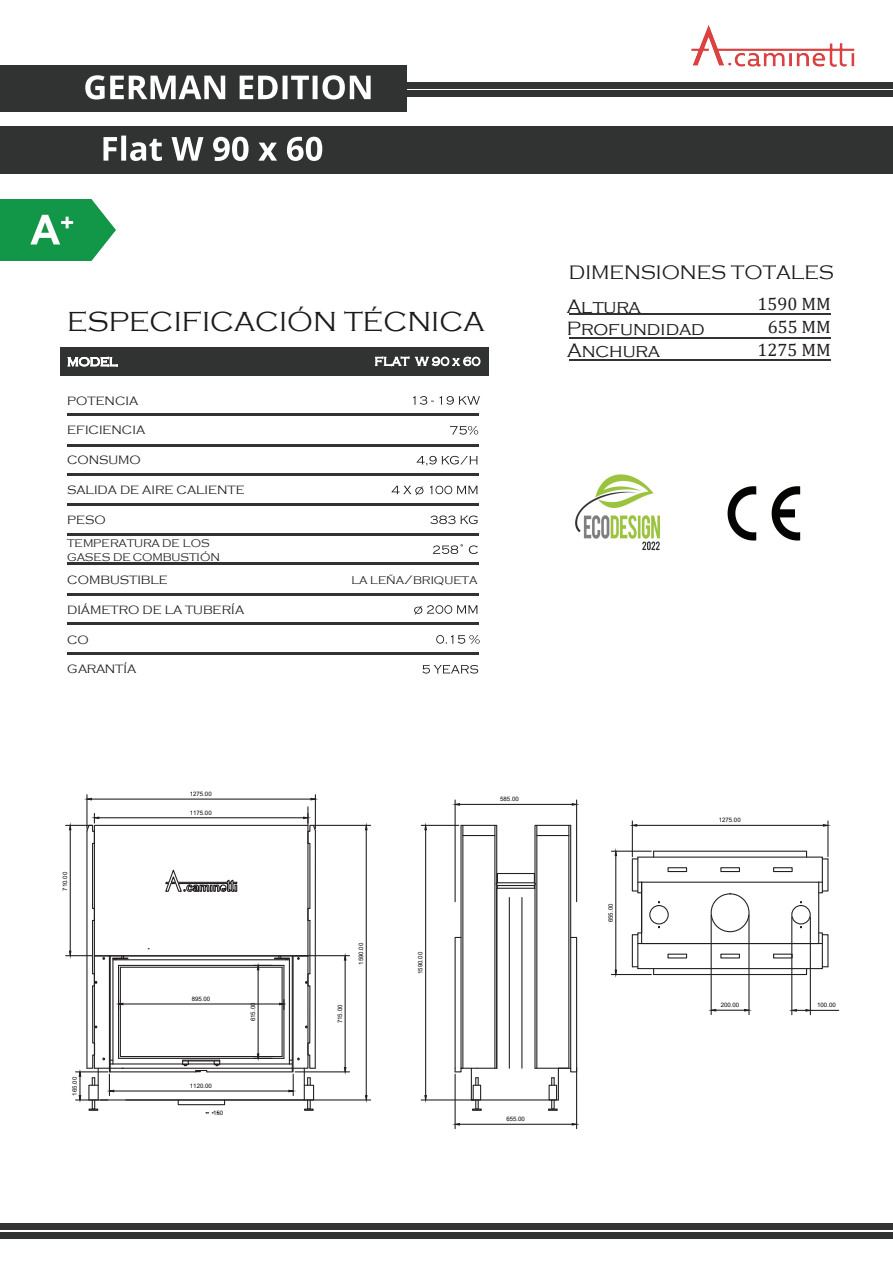
<style>
.page{position:relative;width:893px;height:1263px;background:#fff}
.page>*{position:absolute;margin:0;border:0;box-sizing:border-box;transform-origin:0 0}
.t1{font:300 28.35px "Copperplate Gothic";color:#1a1a1a}
.t2{font:300 20.1px "Copperplate Gothic";color:#1a1a1a}
.t3{font:300 19.8px/21.8px "Copperplate Gothic";letter-spacing:-.005em;color:#1a1a1a}
.t4{font:18px/23px "Cambria";color:#231f20;text-align:center}
.t5{font:300 12.45px "Copperplate Gothic";color:#1a1a1a}
.t6{font:300 11.4px/13.6px "Copperplate Gothic";letter-spacing:-.005em;color:#1a1a1a}
.t7{font:6.15px "Arial";color:#040503}
.s1{font-size:12.45px}
</style>
<div class="page">
<div style="left:61px;top:347px;width:428px;height:28px;background:#313232"></div>
<img style="left:575px;top:474px;width:85px;height:77px">
<img style="left:727px;top:486px;width:74px;height:55px">
<svg style="left:68px;top:357px;width:50px;height:10px"></svg>
<svg style="left:375px;top:356px;width:34px;height:10px"></svg>
<svg style="left:415px;top:357px;width:65px;height:9px"></svg>
<svg style="left:413px;top:396px;width:21px;height:9px"></svg>
<svg style="left:440px;top:396px;width:40px;height:9px"></svg>
<svg style="left:450px;top:426px;width:28px;height:9px"></svg>
<svg style="left:417px;top:456px;width:61px;height:10px"></svg>
<svg style="left:392px;top:486px;width:31px;height:9px"></svg>
<svg style="left:430px;top:486px;width:48px;height:8px"></svg>
<svg style="left:430px;top:515px;width:48px;height:9px"></svg>
<svg style="left:433px;top:545px;width:25px;height:9px"></svg>
<svg style="left:469px;top:545px;width:9px;height:9px"></svg>
<svg style="left:414px;top:605px;width:64px;height:9px"></svg>
<svg style="left:436px;top:635px;width:44px;height:9px"></svg>
<svg style="left:422px;top:665px;width:56px;height:9px"></svg>
<hr style="left:67px;top:413px;width:412px;height:2px;background:#313232">
<hr style="left:67px;top:444px;width:412px;height:2px;background:#313232">
<hr style="left:67px;top:474px;width:412px;height:2px;background:#313232">
<hr style="left:67px;top:503px;width:412px;height:2px;background:#313232">
<hr style="left:67px;top:534px;width:412px;height:2px;background:#313232">
<hr style="left:67px;top:563px;width:412px;height:2px;background:#313232">
<hr style="left:67px;top:593px;width:412px;height:2px;background:#313232">
<hr style="left:67px;top:623px;width:412px;height:2px;background:#313232">
<hr style="left:67px;top:652px;width:412px;height:2px;background:#313232">
<hr style="left:569px;top:313px;width:262px;height:2px;background:#313232">
<hr style="left:569px;top:337px;width:262px;height:1px;background:#313232">
<hr style="left:569px;top:359px;width:262px;height:2px;background:#313232">
<div style="left:0;top:1232px;width:893px;height:7px;background:#313232"></div>
<div style="left:0;top:1223px;width:893px;height:7px;background:#323333"></div>
<div style="left:475px;top:1099px;width:4px;height:10px;border:1px solid #231f20"></div>
<svg style="left:472px;top:1108px;width:10px;height:3px"></svg>
<div style="left:551px;top:1099px;width:4px;height:10px;border:1px solid #231f20"></div>
<svg style="left:548px;top:1108px;width:10px;height:3px"></svg>
<hr style="left:455px;top:800px;width:1px;height:102px;background:#231f20">
<hr style="left:576px;top:800px;width:1px;height:102px;background:#231f20">
<hr style="left:459px;top:804px;width:113px;height:1px;background:#231f20">
<svg style="left:454px;top:803px;width:6px;height:3px"></svg>
<svg style="left:571px;top:803px;width:6px;height:3px"></svg>
<hr style="left:421px;top:825px;width:38px;height:1px;background:#231f20">
<hr style="left:421px;top:1099px;width:52px;height:1px;background:#231f20">
<hr style="left:425px;top:830px;width:1px;height:265px;background:#231f20">
<svg style="left:424px;top:825px;width:3px;height:5px"></svg>
<svg style="left:424px;top:1095px;width:3px;height:6px"></svg>
<hr style="left:455px;top:1074px;width:1px;height:55px;background:#231f20">
<hr style="left:576px;top:1067px;width:1px;height:62px;background:#231f20">
<hr style="left:459px;top:1124px;width:113px;height:1px;background:#231f20">
<svg style="left:454px;top:1123px;width:6px;height:3px"></svg>
<svg style="left:571px;top:1123px;width:6px;height:3px"></svg>
<svg style="left:454px;top:824px;width:124px;height:277px"></svg>
<hr style="left:537px;top:835px;width:32px;height:1px;background:#231f20">
<hr style="left:558px;top:1068px;width:1px;height:32px;background:#231f20">
<hr style="left:496px;top:888px;width:1px;height:180px;background:#231f20">
<hr style="left:509px;top:897px;width:1px;height:171px;background:#231f20">
<hr style="left:521px;top:897px;width:1px;height:171px;background:#231f20">
<svg style="left:631px;top:850px;width:198px;height:125px"></svg>
<hr style="left:642px;top:882px;width:177px;height:1px;background:#231f20">
<hr style="left:611px;top:851px;width:40px;height:1px;background:#231f20">
<hr style="left:611px;top:974px;width:40px;height:1px;background:#231f20">
<hr style="left:615px;top:855px;width:1px;height:115px;background:#231f20">
<svg style="left:614px;top:850px;width:3px;height:6px"></svg>
<svg style="left:614px;top:969px;width:3px;height:5px"></svg>
<hr style="left:632px;top:821px;width:1px;height:36px;background:#231f20">
<hr style="left:827px;top:821px;width:1px;height:36px;background:#231f20">
<hr style="left:637px;top:825px;width:186px;height:1px;background:#231f20">
<svg style="left:632px;top:824px;width:5px;height:3px"></svg>
<svg style="left:823px;top:824px;width:6px;height:3px"></svg>
<hr style="left:711px;top:915px;width:1px;height:99px;background:#231f20">
<hr style="left:748px;top:915px;width:1px;height:99px;background:#231f20">
<svg style="left:710px;top:1009px;width:40px;height:3px"></svg>
<hr style="left:791px;top:917px;width:1px;height:98px;background:#231f20">
<hr style="left:810px;top:917px;width:1px;height:98px;background:#231f20">
<svg style="left:791px;top:1009px;width:48px;height:3px"></svg>
<svg style="left:93px;top:824px;width:216px;height:124px"></svg>
<svg style="left:164px;top:867px;width:74px;height:26px"></svg>
<hr style="left:99px;top:817px;width:205px;height:1px;background:#231f20">
<svg style="left:303px;top:813px;width:14px;height:108px"></svg>
<hr style="left:315px;top:795px;width:1px;height:34px;background:#231f20">
<hr style="left:86px;top:795px;width:1px;height:34px;background:#231f20">
<hr style="left:92px;top:798px;width:219px;height:2px;background:#231f20">
<svg style="left:310px;top:797px;width:6px;height:4px"></svg>
<svg style="left:86px;top:797px;width:6px;height:4px"></svg>
<hr style="left:314px;top:825px;width:57px;height:1px;background:#231f20">
<hr style="left:100px;top:1099px;width:271px;height:1px;background:#231f20">
<hr style="left:366px;top:830px;width:1px;height:265px;background:#231f20">
<svg style="left:365px;top:825px;width:3px;height:5px"></svg>
<svg style="left:365px;top:1095px;width:3px;height:6px"></svg>
<hr style="left:295px;top:955px;width:55px;height:1px;background:#231f20">
<hr style="left:295px;top:1071px;width:55px;height:1px;background:#231f20">
<hr style="left:345px;top:960px;width:1px;height:107px;background:#231f20">
<svg style="left:344px;top:955px;width:3px;height:6px"></svg>
<svg style="left:344px;top:1067px;width:3px;height:5px"></svg>
<hr style="left:70px;top:830px;width:1px;height:121px;background:#231f20">
<svg style="left:66px;top:813px;width:34px;height:108px"></svg>
<svg style="left:66px;top:948px;width:250px;height:163px"></svg>
<hr style="left:86px;top:831px;width:1px;height:237px;background:#231f20">
<hr style="left:92px;top:920px;width:1px;height:54px;background:#231f20">
<hr style="left:309px;top:920px;width:1px;height:54px;background:#231f20">
<hr style="left:315px;top:831px;width:1px;height:237px;background:#231f20">
<div style="left:0;top:126px;width:893px;height:48px;background:#313232"></div>
<div style="left:207px;top:90px;width:686px;height:7px;background:#313232"></div>
<div style="left:207px;top:82px;width:686px;height:6px;background:#323333"></div>
<div style="left:0;top:66px;width:407px;height:46px;background:#313232"></div>
<svg style="left:85px;top:75px;width:140px;height:25px"></svg>
<svg style="left:240px;top:75px;width:131px;height:24px"></svg>
<svg style="left:103px;top:136px;width:59px;height:25px"></svg>
<svg style="left:172px;top:137px;width:31px;height:24px"></svg>
<svg style="left:213px;top:137px;width:35px;height:24px"></svg>
<svg style="left:258px;top:143px;width:19px;height:18px"></svg>
<svg style="left:287px;top:137px;width:35px;height:24px"></svg>
<img style="left:0;top:199px;width:115px;height:61px">
<img style="left:691px;top:25px;width:164px;height:42px">
<h1 class="t1" style="left:67px;top:306px;width:419px">ESPECIFICACIÓN TÉCNICA</h1>
<h3 class="t5" style="left:67px;top:394px;width:73px">POTENCIA</h3>
<h3 class="t5" style="left:67px;top:424px;width:79px">EFICIENCIA</h3>
<h3 class="t5" style="left:67px;top:453px;width:75px">CONSUMO</h3>
<h3 class="t5" style="left:67px;top:483px;width:179px">SALIDA DE AIRE CALIENTE</h3>
<h3 class="t5" style="left:67px;top:513px;width:40px">PESO</h3>
<h3 class="t6" style="left:67px;top:537px;width:154px">TEMPERATURA DE LOS<br>GASES DE COMBUSTIÓN</h3>
<h3 class="t5" style="left:67px;top:573px;width:102px">COMBUSTIBLE</h3>
<h3 class="t5" style="left:67px;top:603px;width:178px">DIÁMETRO DE LA TUBERÍA</h3>
<h3 class="t5" style="left:67px;top:633px;width:23px">CO</h3>
<h3 class="t5" style="left:67px;top:662px;width:71px">GARANTÍA</h3>
<h3 class="t5" style="left:459px;top:543px;width:8px">˚</h3>
<h3 class="t6" style="left:351px;top:574px;width:128px">LA LEÑA<span class="s1">/</span>BRIQUETA</h3>
<h2 class="t2" style="left:569px;top:261px;width:266px">DIMENSIONES TOTALES</h2>
<h3 class="t3" style="left:567px;top:296px;width:139px">Altura<br>Profundidad<br>Anchura</h3>
<h3 class="t4" style="left:757px;top:293px;width:75px">1590 MM<br>655 MM<br>1275 MM</h3>
<p class="t7" style="left:61px;top:891px;width:20px;rotate:-90deg">710.00</p>
<p class="t7" style="left:190px;top:790px;width:23px">1275.00</p>
<p class="t7" style="left:190px;top:808px;width:23px">1175.00</p>
<p class="t7" style="left:192px;top:994px;width:20px">895.00</p>
<p class="t7" style="left:71px;top:1095px;width:20px;rotate:-90deg">165.00</p>
<p class="t7" style="left:190px;top:1081px;width:23px">1120.00</p>
<p class="t7" style="left:206px;top:1108px;width:19px">•• •150•</p>
<p class="t7" style="left:249px;top:1021px;width:20px;rotate:-90deg">615.00</p>
<p class="t7" style="left:336px;top:1023px;width:20px;rotate:-90deg">715.00</p>
<p class="t7" style="left:357px;top:965px;width:23px;rotate:-90deg">1590.00</p>
<p class="t7" style="left:416px;top:974px;width:23px;rotate:-90deg">1590.00</p>
<p class="t7" style="left:500px;top:795px;width:20px">585.00</p>
<p class="t7" style="left:506px;top:1115px;width:20px">655.00</p>
<p class="t7" style="left:606px;top:922px;width:20px;rotate:-90deg">655.00</p>
<p class="t7" style="left:719px;top:816px;width:23px">1275.00</p>
<p class="t7" style="left:721px;top:1001px;width:20px">200.00</p>
<p class="t7" style="left:817px;top:1001px;width:20px">100.00</p>
</div>
